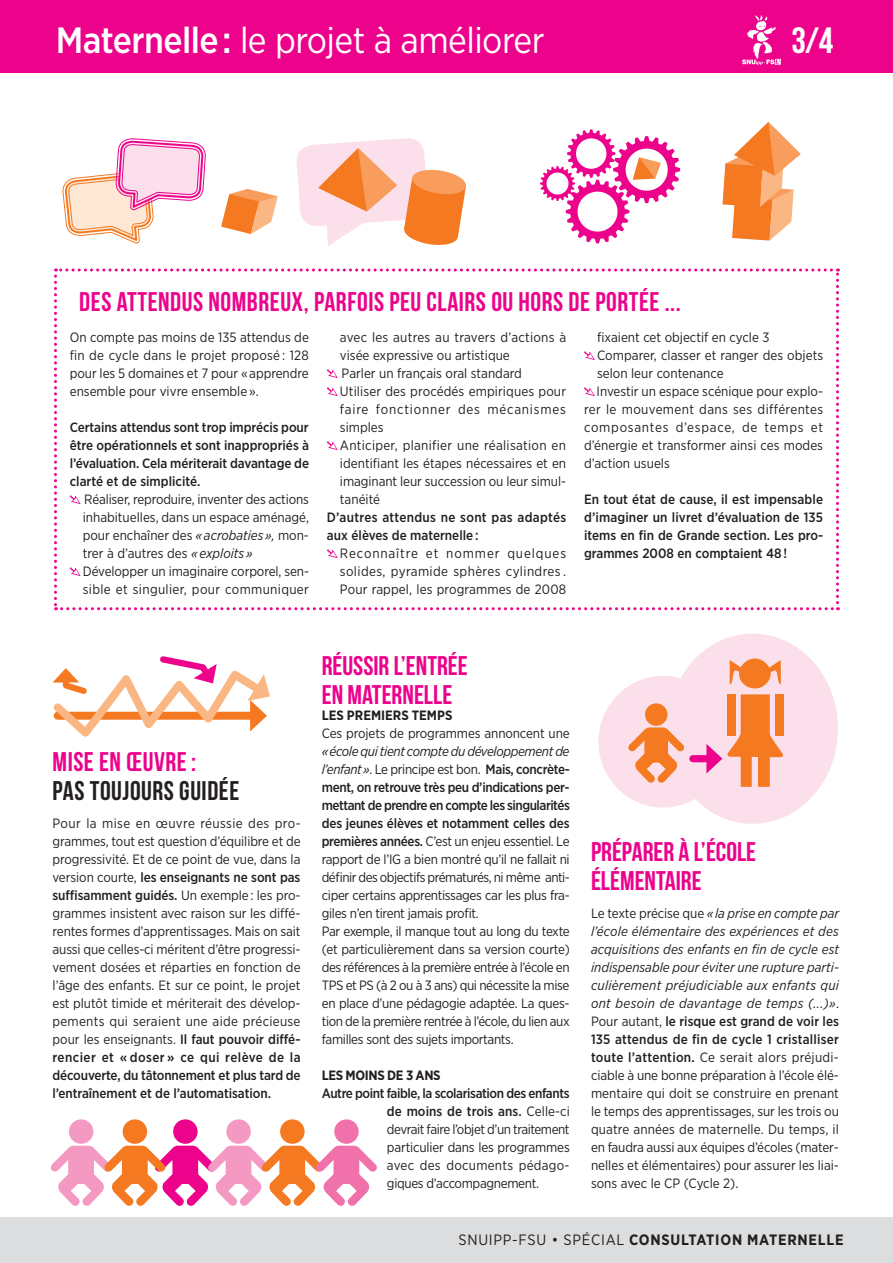
<style>
.page{position:relative;width:893px;height:1263px;background:#fff}
.page>*{position:absolute;margin:0;border:0;box-sizing:border-box;transform-origin:0 0}
.t1{font:36.6px "Gotham Narrow";letter-spacing:-.015em;color:#fff}
.t2{font:36.6px "Bebas Neue";color:#fff}
.t3{font:27px "Bebas Neue";letter-spacing:.02em;color:#ed028c}
.t4{font:27px/28.5px "Bebas Neue";color:#ed028c}
.t5{font:27px "Bebas Neue";letter-spacing:.02em;color:#231f20}
.t6{font:700 15px "Gotham Narrow";letter-spacing:.05em;color:#231f20}
.t7{font:13.5px/18px "Gotham Narrow";color:#231f20;text-align:justify}
.t8{font:13.5px/18px "Gotham Narrow";letter-spacing:-.025em;color:#231f20}
.t9{font:500 13.5px/18px "Gotham Narrow";color:#231f20;text-align:justify}
.t10{font:13.5px "Gotham Narrow";letter-spacing:.025em;color:#231f20}
.t11{font:13.5px "Gotham Narrow";letter-spacing:.055em;color:#231f20}
.t12{font:700 13.5px "Gotham Narrow";color:#231f20}
.t13{font:700 13.5px "Gotham Narrow";letter-spacing:-.025em;color:#231f20}
.s1{font-weight:500}
.s2{font-style:italic}
.s3{font-weight:400}
</style>
<div class="page">
<div style="left:0;top:0;width:893px;height:72px;background:#ed028c"></div>
<svg style="left:54px;top:268px;width:785px;height:342px"></svg>
<svg style="left:62px;top:138px;width:144px;height:106px"></svg>
<svg style="left:296px;top:138px;width:170px;height:108px"></svg>
<svg style="left:540px;top:129px;width:140px;height:114px"></svg>
<svg style="left:221px;top:189px;width:57px;height:45px"></svg>
<svg style="left:722px;top:122px;width:78px;height:119px"></svg>
<svg style="left:742px;top:15px;width:39px;height:50px"></svg>
<svg style="left:52px;top:656px;width:218px;height:81px"></svg>
<svg style="left:50px;top:1119px;width:327px;height:87px"></svg>
<div style="left:598px;top:676px;width:130px;height:131px;background:#fbdfeb;border-radius:50%"></div>
<div style="left:667px;top:634px;width:171px;height:190px;background:#fbdfeb;border-radius:50%"></div>
<svg style="left:730px;top:658px;width:51px;height:30px"></svg>
<div style="left:693px;top:755px;width:20px;height:7px;background:#ed028c"></div>
<svg style="left:706px;top:694px;width:78px;height:93px"></svg>
<svg style="left:628px;top:703px;width:57px;height:80px"></svg>
<div style="left:0;top:1217px;width:893px;height:46px;background:#dcdddf"></div>
<h1 class="t1" style="left:56px;top:17px;width:490px"><span class="s1">Maternelle :</span> le projet à améliorer</h1>
<h2 class="t3" style="left:79px;top:287px;width:603px">DES ATTENDUS NOMBREUX, PARFOIS PEU CLAIRS OU HORS DE PORTÉE ...</h2>
<h1 class="t2" style="left:791px;top:20px;width:43px">3/4</h1>
<p class="t7" style="left:70px;top:328px;width:241px">On compte pas moins de 135 attendus de fin de cycle dans le projet proposé : 128 pour les 5 domaines et 7 pour « apprendre ensemble pour vivre ensemble ».</p>
<p class="t9" style="left:70px;top:418px;width:241px">Certains attendus sont trop imprécis pour être opérationnels et sont inappropriés à l’évaluation. Cela mériterait davantage de clarté et de simplicité.</p>
<p class="t7" style="left:83px;top:490px;width:228px;text-align:left">Réaliser, reproduire, inventer des actions inhabituelles, dans un espace aménagé, pour enchaîner des <span class="s2">« acrobaties »,</span> mon&shy;trer à d’autres des <span class="s2">« exploits » </span>Développer un imaginaire corporel, sen&shy;sible et singulier, pour communiquer</p>
<p class="t7" style="left:340px;top:328px;width:228px;text-align:left">avec les autres au travers d’actions à visée expressive ou artistique<br>Parler un français oral standard<br>Utiliser des procédés empiriques pour faire fonctionner des mécanismes simples<br>Anticiper, planifier une réalisation en identifiant les étapes nécessaires et en imaginant leur succession ou leur simul&shy;tanéité</p>
<p class="t9" style="left:327px;top:508px;width:241px">D’autres attendus ne sont pas adaptés aux élèves de maternelle :</p>
<p class="t7" style="left:340px;top:544px;width:228px">Reconnaître et nommer quelques solides, pyramide sphères cylindres .<br>Pour rappel, les programmes de 2008</p>
<p class="t7" style="left:597px;top:328px;width:174px">fixaient cet objectif en cycle 3</p>
<p class="t7" style="left:597px;top:346px;width:228px">Comparer, classer et ranger des objets</p>
<p class="t7" style="left:597px;top:364px;width:128px">selon leur contenance</p>
<p class="t7" style="left:597px;top:382px;width:228px">Investir un espace scénique pour explo-</p>
<p class="t10" style="left:584px;top:401px;width:241px">rer le mouvement dans ses différentes</p>
<p class="t11" style="left:584px;top:419px;width:240px">composantes d’espace, de temps et</p>
<p class="t7" style="left:584px;top:436px;width:240px">d’énergie et transformer ainsi ces modes</p>
<p class="t7" style="left:584px;top:454px;width:87px">d’action usuels</p>
<p class="t9" style="left:584px;top:490px;width:241px">En tout état de cause, il est impensable d’imaginer un livret d’évaluation de 135 items en fin de Grande section. Les pro&shy;grammes 2008 en comptaient 48 !</p>
<h2 class="t3" style="left:53px;top:747px;width:145px">MISE EN ŒUVRE:</h2>
<h2 class="t5" style="left:53px;top:775px;width:188px">PAS TOUJOURS GUIDÉE</h2>
<p class="t7" style="left:53px;top:814px;width:250px">Pour la mise en œuvre réussie des pro&shy;grammes, tout est question d’équilibre et de progressivité. Et de ce point de vue, dans la version courte, <span class="s1">les enseignants ne sont pas suffisamment guidés.</span> Un exemple : les pro&shy;grammes insistent avec raison sur les diffé&shy;rentes formes d’apprentissages. Mais on sait aussi que celles-ci méritent d’être progressi&shy;vement dosées et réparties en fonction de l’âge des enfants. Et sur ce point, le projet est plutôt timide et mériterait des dévelop&shy;pements qui seraient une aide précieuse pour les enseignants. <span class="s1">I l faut pouvoir diffé&shy;rencier et « doser » ce qui relève de la découverte, du tâtonnement et plus tard de l’entraînement et de l’automatisation.</span></p>
<h2 class="t4" style="left:322px;top:651px;width:148px">RÉUSSIR L’ENTRÉE<br>EN MATERNELLE</h2>
<p class="t12" style="left:322px;top:707px;width:132px">LES PREMIERS TEMPS</p>
<p class="t7" style="left:322px;top:724px;width:249px">Ces projets de programmes annoncent une</p>
<p class="t8" style="left:322px;top:742px;width:250px"><span class="s2">« école qui tient compte du développement de l’enfant »</span>. Le principe est bon. <span class="s1">Mais, concrète&shy;ment, on retrouve très peu d’indications per&shy;mettant de prendre en compte les singularités des jeunes élèves et notamment celles des premières années.</span> C’est un enjeu essentiel. Le rapport de l’IG a bien montré qu’il ne fallait ni définir des objectifs prématurés, ni même anti&shy;ciper certains apprentissages car les plus fra&shy;giles n’en tirent jamais profit.<br>Par exemple, il manque tout au long du texte (et particulièrement dans sa version courte) des références à la première entrée à l’école en TPS et PS (à 2 ou à 3 ans) qui nécessite la mise en place d’une pédagogie adaptée. La ques&shy;tion de la première rentrée à l’école, du lien aux familles sont des sujets importants.</p>
<p class="t13" style="left:322px;top:1067px;width:120px">LES MOINS DE 3 ANS</p>
<p class="t7" style="left:387px;top:1084px;width:184px;text-indent:-65px"><span class="s1">Autre point faible, la scolarisation des enfants de moins de trois ans.</span> Celle-ci devrait faire l’objet d’un traitement particulier dans les programmes avec des documents pédago&shy;giques d’accompagnement.</p>
<h2 class="t4" style="left:591px;top:837px;width:167px">PRÉPARER À L’ÉCOLE<br>ÉLÉMENTAIRE</h2>
<p class="t7" style="left:591px;top:904px;width:250px">Le texte précise que <span class="s2">« la prise en compte par l’école élémentaire des expériences et des acquisitions des enfants en fin de cycle est indispensable pour éviter une rupture parti&shy;culièrement préjudiciable aux enfants qui ont besoin de davantage de temps (...)»</span>.<br>Pour autant, <span class="s1">le risque est grand de voir les 135 attendus de fin de cycle 1 cristalliser toute l’attention.</span> Ce serait alors préjudi&shy;ciable à une bonne préparation à l’école élé&shy;mentaire qui doit se construire en prenant le temps des apprentissages, sur les trois ou quatre années de maternelle. Du temps, il en faudra aussi aux équipes d’écoles (mater&shy;nelles et élémentaires) pour assurer les liai&shy;sons avec le CP (Cycle 2).</p>
<p class="t6" style="left:458px;top:1230px;width:387px"><span class="s3">SNUIPP-FSU • Spécial</span> CONSULTATION MATERNELLE</p>
</div>
